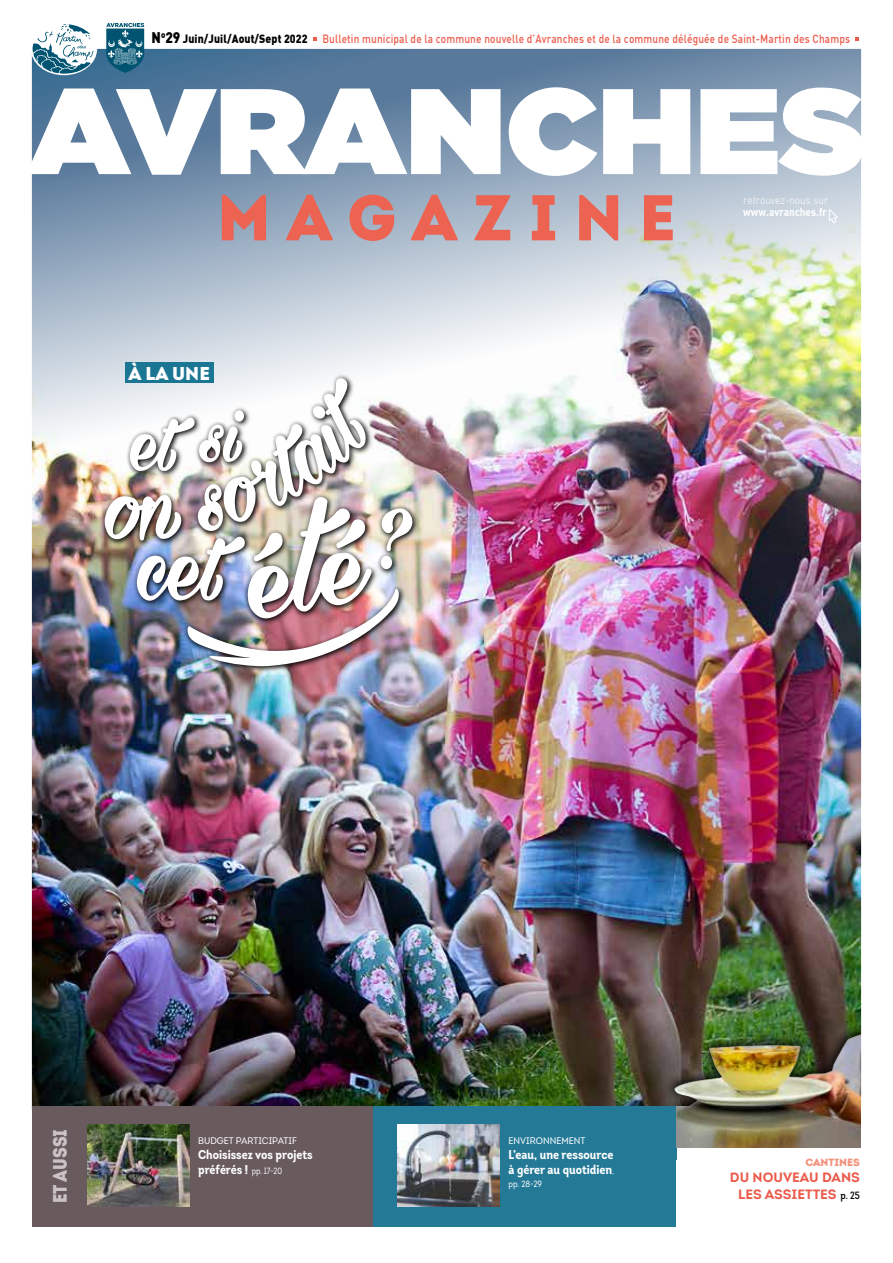
<style>
.page{position:relative;width:893px;height:1263px;background:#fff}
.page>*{position:absolute;margin:0;border:0;box-sizing:border-box;transform-origin:0 0}
.t1{font:900 64.5px "Intro";letter-spacing:.25em;color:#ec6352}
.t2{font:19.5px "Intro Cond Black Alt";color:#cac2c5}
.t3{font:18.6px "Intro Black Caps";color:#fff}
.t4{font:700 13.5px/16.2px "Intro";color:#eb5b4c;text-align:right}
.t5{font:700 12.75px/15.3px "Intro Cond";color:#fff}
.t6{font:500 11.7px "DI Nbek";letter-spacing:.015em;color:#eb5b4c;scale:.86 1}
.t7{font:900 11.7px "DI Nbek";letter-spacing:.01em;color:#000;scale:.89 1}
.t8{font:300 11.25px "DI Nbek";color:#fff;scale:.89 1}
.t9{font:700 11.25px "DI Nbek";color:#fff;scale:.89 1}
.t10{font:10.5px "Intro Black Caps";color:#f2927d}
.t11{font:9.6px "Intro Cond";color:#fff;scale:1.1 1}
.t12{font:9px "Intro Cond";color:#fff}
.s1{font-size:15.15px}
.s2{font-weight:400;font-size:9px}
.s3{color:#fff}
.s4{font-family:"Intro Cond";font-weight:600;font-size:10.5px;color:#000}
</style>
<div class="page">
<img style="left:31px;top:36px;width:831px;height:1074px">
<svg style="left:31px;top:87px;width:831px;height:89px"></svg>
<svg style="left:313px;top:37px;width:4px;height:4px"></svg>
<svg style="left:855px;top:37px;width:4px;height:4px"></svg>
<div style="left:32px;top:1106px;width:341px;height:121px;background:#695a5e"></div>
<img style="left:87px;top:1125px;width:102px;height:81px">
<svg style="left:31px;top:23px;width:66px;height:52px"></svg>
<svg style="left:33px;top:24px;width:61px;height:50px"></svg>
<svg style="left:106px;top:23px;width:38px;height:50px;background:#387790"></svg>
<svg style="left:828px;top:209px;width:10px;height:15px"></svg>
<div style="left:373px;top:1106px;width:304px;height:121px;background:#247997"></div>
<img style="left:398px;top:1125px;width:102px;height:81px">
<svg style="left:701px;top:1106px;width:161px;height:42px"></svg>
<img style="left:677px;top:1107px;width:184px;height:40px">
<div style="left:125px;top:362px;width:88px;height:21px;background:#1b7694"></div>
<p class="t7" style="left:152px;top:31px;width:177px"><span class="s1">N</span><sup>o</sup><span class="s1">29</span> Juin/Juil/Aout/Sept 2022</p>
<p class="t6" style="left:322px;top:31px;width:615px">Bulletin municipal de la commune nouvelle d’Avranches et de la commune déléguée de Saint-Martin des Champs</p>
<h1 class="t1" style="left:217px;top:175px;width:461px">MAGAZINE</h1>
<h3 class="t3" style="left:129px;top:361px;width:83px">À LA UNE</h3>
<p class="t8" style="left:743px;top:193px;width:97px">retrouvez-nous sur</p>
<p class="t9" style="left:743px;top:204px;width:96px">www.avranches.fr</p>
<h2 class="t2" style="left:47px;top:1203px;width:76px;rotate:-90deg">ET AUSSI</h2>
<p class="t11" style="left:198px;top:1135px;width:91px">BUDGET PARTICIPATIF</p>
<p class="t5" style="left:198px;top:1147px;width:116px">Choisissez vos projets préférés ! <span class="s2">pp. 17-20</span></p>
<p class="t11" style="left:508px;top:1135px;width:71px">ENVIRONNEMENT</p>
<p class="t5" style="left:508px;top:1147px;width:107px">L’eau, une ressource à gérer au quotidien<span class="s2">,</span></p>
<p class="t12" style="left:508px;top:1178px;width:35px">pp. 28-29</p>
<p class="t10" style="left:805px;top:1156px;width:56px">CANTINES</p>
<p class="t4" style="left:730px;top:1169px;width:132px">DU NOUVEAU DANS<br>LES ASSIETTES<span class="s3">,</span><span class="s4">p. 25</span></p>
</div>
